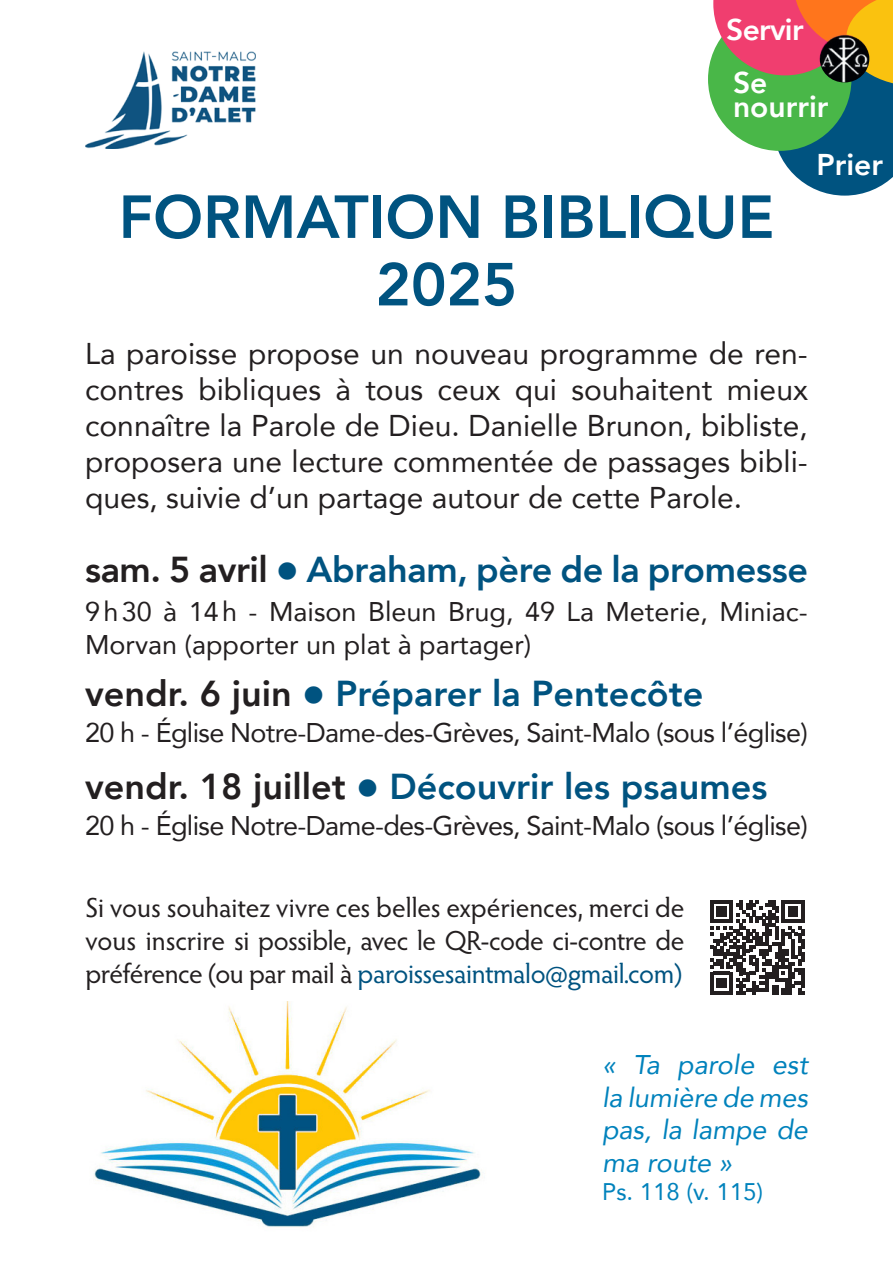
<style>
.page{position:relative;width:893px;height:1263px;background:#fff}
.page>*{position:absolute;margin:0;border:0;box-sizing:border-box;transform-origin:0 0}
.t1{font:800 60px/67.5px "Avenir";color:#005380;text-align:center}
.t2{font:800 36px "Avenir";color:#005380}
.t3{font:30px/36px "Avenir";color:#231f20;text-align:justify}
.t4{font:800 30px/24px "Avenir";color:#fff}
.t5{font:27.6px/33px "Hypatia Sans Pro";letter-spacing:-.015em;color:#231f20;text-align:justify}
.t6{font:27px "Avenir";letter-spacing:-.025em;color:#231f20}
.t7{font:27px/33px "Avenir";color:#231f20}
.t8{font:italic 27px/32.4px "Avenir";color:#0082bc;text-align:justify}
.t9{font:24px "Avenir";color:#0082bc}
.s1{color:#231f20}
.s2{color:#005380}
</style>
<div class="page">
<img style="left:85px;top:52px;width:170px;height:97px">
<svg style="left:710px;top:900px;width:95px;height:94px"></svg>
<img style="left:94px;top:1001px;width:387px;height:226px">
<svg style="left:713px;top:0;width:180px;height:196px;background:#888f73"></svg>
<img style="left:820px;top:35px;width:49px;height:47px">
<p class="t4" style="left:726px;top:17px;width:79px">Servir</p>
<p class="t4" style="left:733px;top:71px;width:97px">Se nourrir</p>
<h1 class="t1" style="left:119px;top:183px;width:657px">FORMATION BIBLIQUE<br>2025</h1>
<p class="t4" style="left:816px;top:153px;width:68px">Prier</p>
<p class="t3" style="left:85px;top:335px;width:724px">La paroisse propose un nouveau programme de ren&shy;contres bibliques à tous ceux qui souhaitent mieux connaître la Parole de Dieu. Danielle Brunon, bibliste, proposera une lecture commentée de passages bibli&shy;ques, suivie d’un partage autour de cette Parole.</p>
<p class="t2" style="left:85px;top:542px;width:724px"><span class="s1">sam. 5 avril</span> ● Abraham, père de la promesse</p>
<p class="t7" style="left:85px;top:594px;width:722px">9h30 à 14h - Maison Bleun Brug, 49 La Meterie, Miniac-<br>Morvan (apporter un plat à partager)</p>
<p class="t2" style="left:85px;top:666px;width:620px"><span class="s1">vendr. 6 juin</span> ● Préparer la Pentecôte</p>
<p class="t6" style="left:85px;top:711px;width:724px">20 h - Église Notre-Dame-des-Grèves, Saint-Malo (sous l’église)</p>
<p class="t2" style="left:85px;top:758px;width:684px"><span class="s1">vendr. 18 juillet</span> ● Découvrir les psaumes</p>
<p class="t6" style="left:85px;top:804px;width:724px">20 h - Église Notre-Dame-des-Grèves, Saint-Malo (sous l’église)</p>
<p class="t5" style="left:85px;top:890px;width:601px">Si vous souhaitez vivre ces belles expériences, merci de vous inscrire si possible, avec le QR-code ci-contre de préférence (ou par mail à <span class="s2">paroissesaintmalo@gmail.com)</span></p>
<p class="t8" style="left:602px;top:1048px;width:207px">« Ta parole est la lumière de mes pas, la lampe de ma route »</p>
<p class="t9" style="left:602px;top:1173px;width:163px">Ps. 118 (v. 115)</p>
</div>
